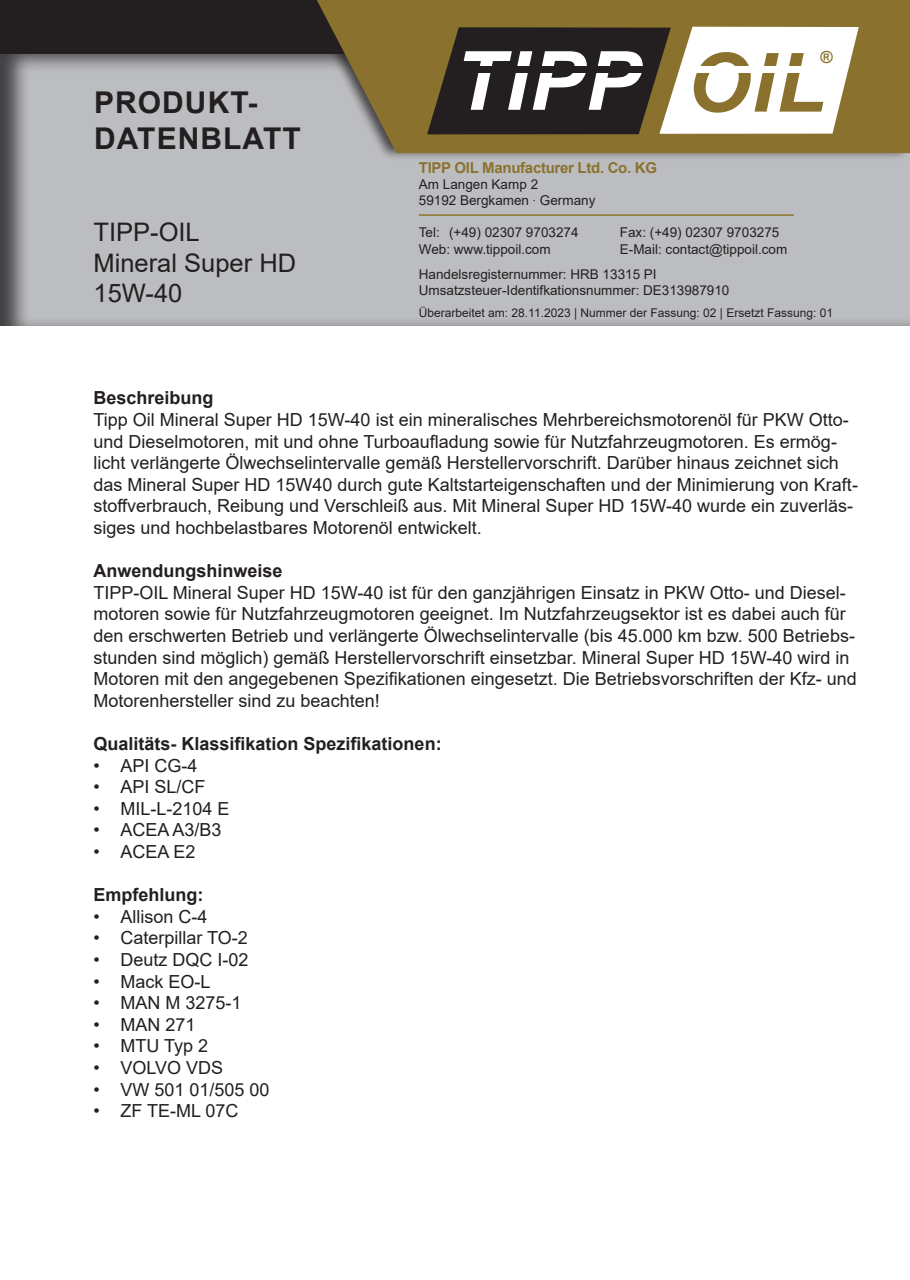
<style>
.page{position:relative;width:910px;height:1280px;background:#fff}
.page>*{position:absolute;margin:0;border:0;box-sizing:border-box;transform-origin:0 0}
.t1{font:italic 700 81.75px "Arial";letter-spacing:.015em;color:#fff}
.t2{font:700 30px/36px "Arial";letter-spacing:.035em;color:#231f20}
.t3{font:25.5px "Arial";color:#231f20}
.t4{font:18px/21.6px "Arial";color:#231f20}
.t5{font:700 18px "Arial";color:#231f20}
.t6{font:700 16.65px "Arial";color:#8a722e}
.t7{font:700 15px "Arial";letter-spacing:-.02em;color:#8a722e}
.t8{font:13.5px/16.2px "Arial";color:#231f20}
.t9{font:12px "Arial";color:#231f20}
.s1{color:#8a722e}
.s2{font-family:"Helvetica Neue LT Std";font-weight:100;font-stretch:condensed}
</style>
<div class="page">
<div style="left:0;top:52px;width:910px;height:276px;background:#231f20;opacity:.75"></div>
<div style="left:0;top:0;width:910px;height:53px;background:#231f20"></div>
<div style="left:300px;top:0;width:610px;height:161px;background:#231f20;opacity:.75"></div>
<svg style="left:317px;top:0;width:593px;height:153px;background:#8b773c"></svg>
<svg style="left:427px;top:27px;width:432px;height:107px"></svg>
<div style="left:454px;top:51px;width:183px;height:77px;background:#231f20"></div>
<div style="left:477px;top:66px;width:171px;height:7px;background:#231f20"></div>
<div style="left:694px;top:66px;width:109px;height:6px;background:#fff"></div>
<hr style="left:419px;top:214px;width:375px;height:2px;background:#8a722e">
<h2 class="t2" style="left:94px;top:85px;width:208px">PRODUKT-<br>DATENBLATT</h2>
<p class="t3" style="left:94px;top:215px;width:108px">TIPP-OIL</p>
<p class="t3" style="left:94px;top:245px;width:204px">Mineral Super HD</p>
<p class="t3" style="left:94px;top:276px;width:90px">15W-40</p>
<h1 class="t1" style="left:454px;top:27px;width:373px">TIPP <span class="s1">OIL</span></h1>
<p class="t6" style="left:820px;top:47px;width:14px">®</p>
<p class="t7" style="left:419px;top:157px;width:240px">TIPP OIL Manufacturer Ltd. Co. KG</p>
<p class="t8" style="left:419px;top:176px;width:178px">Am Langen Kamp 2<br>59192 Bergkamen <span class="s2">·</span> Germany</p>
<p class="t8" style="left:419px;top:224px;width:161px">Tel: (+49) 02307 9703274</p>
<p class="t8" style="left:620px;top:224px;width:161px">Fax: (+49) 02307 9703275</p>
<p class="t8" style="left:419px;top:241px;width:133px">Web: www.tippoil.com</p>
<p class="t8" style="left:419px;top:236px;width:370px;line-height:25.2px;text-indent:201px">E-Mail: contact@tippoil.com<br>Handelsregisternummer: HRB 13315 PI</p>
<p class="t8" style="left:419px;top:282px;width:312px">Umsatzsteuer-Identifkationsnummer: DE313987910</p>
<p class="t9" style="left:419px;top:305px;width:416px">Überarbeitet am: 28.11.2023 | Nummer der Fassung: 02 | Ersetzt Fassung: 01</p>
<p class="t5" style="left:94px;top:385px;width:122px">Beschreibung</p>
<p class="t4" style="left:94px;top:409px;width:766px">Tipp Oil Mineral Super HD 15W-40 ist ein mineralisches Mehrbereichsmotorenöl für PKW Otto&shy;und Dieselmotoren, mit und ohne Turboaufladung sowie für Nutzfahrzeugmotoren. Es ermög&shy;licht verlängerte Ölwechselintervalle gemäß Herstellervorschrift. Darüber hinaus zeichnet sich das Mineral Super HD 15W40 durch gute Kaltstarteigenschaften und der Minimierung von Kraft&shy;stoffverbrauch, Reibung und Verschleiß aus. Mit Mineral Super HD 15W-40 wurde ein zuverläs&shy;siges und hochbelastbares Motorenöl entwickelt.</p>
<p class="t5" style="left:94px;top:558px;width:191px">Anwendungshinweise</p>
<p class="t4" style="left:94px;top:581px;width:765px">TIPP-OIL Mineral Super HD 15W-40 ist für den ganzjährigen Einsatz in PKW Otto- und Diesel&shy;motoren sowie für Nutzfahrzeugmotoren geeignet. Im Nutzfahrzeugsektor ist es dabei auch für den erschwerten Betrieb und verlängerte Ölwechselintervalle (bis 45.000 km bzw. 500 Betriebs&shy;stunden sind möglich) gemäß Herstellervorschrift einsetzbar. Mineral Super HD 15W-40 wird in Motoren mit den angegebenen Spezifikationen eingesetzt. Die Betriebsvorschriften der Kfz- und Motorenhersteller sind zu beachten!</p>
<p class="t5" style="left:94px;top:731px;width:350px">Qualitäts- Klassifikation Spezifikationen:</p>
<p class="t4" style="left:94px;top:754px;width:106px">• API CG-4</p>
<p class="t4" style="left:94px;top:776px;width:114px">• API SL/CF</p>
<p class="t4" style="left:94px;top:797px;width:138px">• MIL-L-2104 E</p>
<p class="t4" style="left:94px;top:819px;width:130px">• ACEA A3/B3</p>
<p class="t4" style="left:94px;top:841px;width:104px">• ACEA E2</p>
<p class="t5" style="left:94px;top:882px;width:111px">Empfehlung:</p>
<p class="t4" style="left:94px;top:905px;width:116px">• Allison C-4</p>
<p class="t4" style="left:94px;top:927px;width:156px">• Caterpillar TO-2</p>
<p class="t4" style="left:94px;top:949px;width:157px">• Deutz DQC I-02</p>
<p class="t4" style="left:94px;top:970px;width:119px">• Mack EO-L</p>
<p class="t4" style="left:94px;top:992px;width:150px">• MAN M 3275-1</p>
<p class="t4" style="left:94px;top:1013px;width:104px">• MAN 271</p>
<p class="t4" style="left:94px;top:1035px;width:116px">• MTU Typ 2</p>
<p class="t4" style="left:94px;top:1057px;width:131px">• VOLVO VDS</p>
<p class="t4" style="left:94px;top:1078px;width:178px">• VW 501 01/505 00</p>
<p class="t4" style="left:94px;top:1100px;width:147px">• ZF TE-ML 07C</p>
</div>
